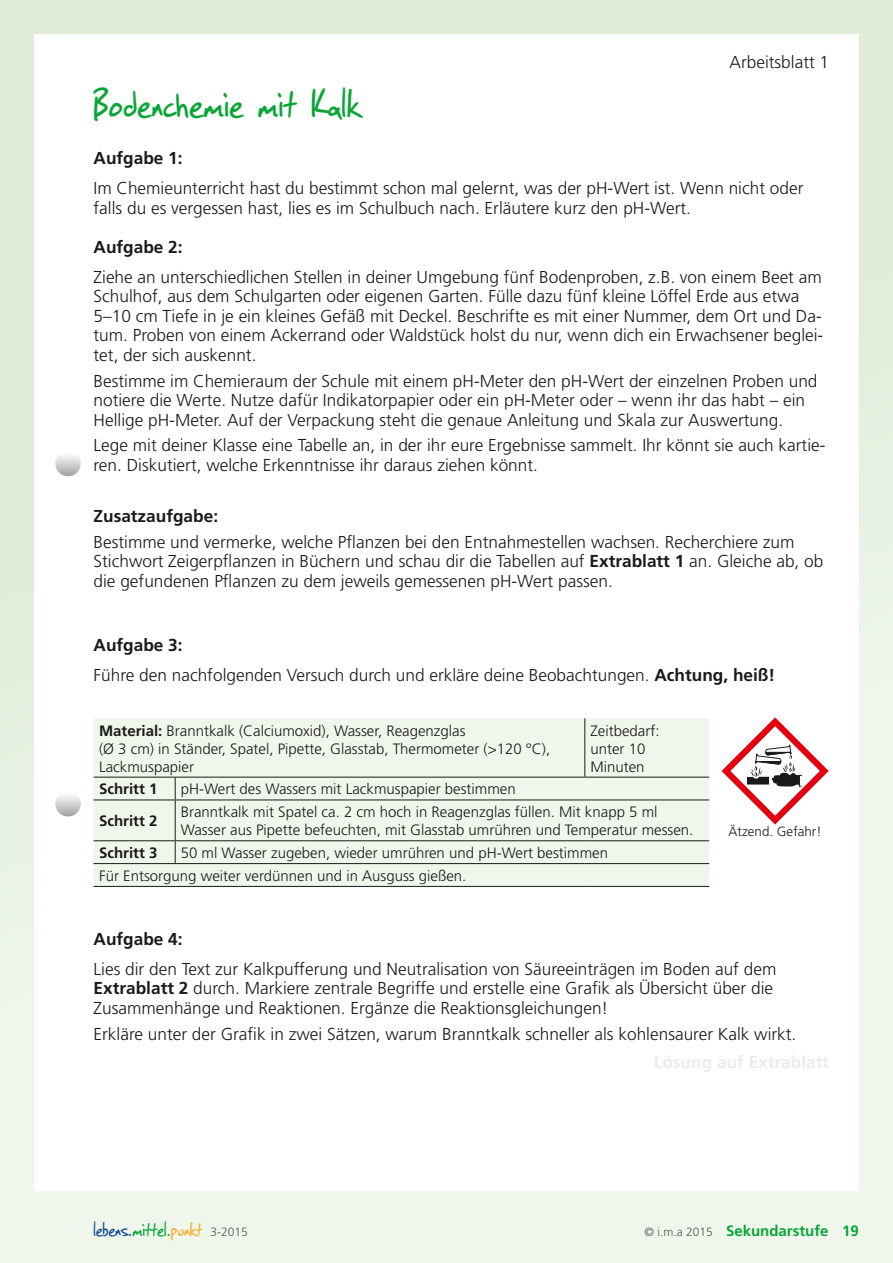
<style>
.page{position:relative;width:893px;height:1263px;background:#fff}
.page>*{position:absolute;margin:0;border:0;box-sizing:border-box;transform-origin:0 0}
.t1{font:45px "SF Grunge Sans";letter-spacing:.02em;color:#0aa537}
.t2{font:22.5px "SF Grunge Sans";letter-spacing:.01em;color:#155193}
.t3{font:300 17.25px/19.5px "Frutiger";color:#1a1a18}
.t4{font:300 15px/18px "Frutiger";color:#1a1a18}
.t5{font:700 15px "Frutiger";color:#0aa537}
.t6{font:700 15px "Frutiger";color:#1a1a18}
.t7{font:300 13.35px "Frutiger";color:#1a1a18}
.s1{font-weight:700}
.s2{color:#0aa537}
.s3{color:#f9af2a}
.s4{font-family:"Frutiger";font-weight:300;font-size:12px;color:#565656}
.s5{font-weight:300;font-size:12px;color:#565656}
</style>
<div class="page">
<div style="left:0;top:0;width:893px;height:1263px;background:linear-gradient(to right,#e9f3e5,#eaf3e6)"></div>
<div style="left:34px;top:34px;width:825px;height:1157px;background:#fff"></div>
<svg style="left:55px;top:451px;width:26px;height:25px"></svg>
<svg style="left:55px;top:791px;width:26px;height:25px"></svg>
<div style="left:94px;top:718px;width:615px;height:168px;background:#eff6ec"></div>
<hr style="left:584px;top:718px;width:1px;height:59px;background:#1a1a18">
<svg style="left:175px;top:778px;width:1px;height:21px"></svg>
<hr style="left:94px;top:799px;width:81px;height:1px;background:#1a1a18">
<hr style="left:175px;top:799px;width:410px;height:1px;background:#1a1a18">
<hr style="left:175px;top:800px;width:1px;height:40px;background:#1a1a18">
<hr style="left:585px;top:799px;width:124px;height:1px;background:#1a1a18">
<hr style="left:94px;top:840px;width:81px;height:1px;background:#1a1a18">
<hr style="left:175px;top:840px;width:410px;height:1px;background:#1a1a18">
<svg style="left:175px;top:841px;width:1px;height:22px"></svg>
<hr style="left:585px;top:840px;width:124px;height:1px;background:#1a1a18">
<hr style="left:94px;top:863px;width:81px;height:1px;background:#1a1a18">
<hr style="left:175px;top:863px;width:410px;height:1px;background:#1a1a18">
<hr style="left:585px;top:863px;width:124px;height:1px;background:#1a1a18">
<hr style="left:94px;top:777px;width:81px;height:1px;background:#1a1a18">
<hr style="left:175px;top:777px;width:410px;height:1px;background:#1a1a18">
<hr style="left:585px;top:777px;width:124px;height:1px;background:#1a1a18">
<hr style="left:94px;top:886px;width:81px;height:1px;background:#1a1a18">
<hr style="left:175px;top:886px;width:410px;height:1px;background:#1a1a18">
<hr style="left:585px;top:886px;width:124px;height:1px;background:#1a1a18">
<svg style="left:721px;top:717px;width:108px;height:108px"></svg>
<p class="t1" style="left:94px;top:75px;width:267px">Bodenchemie mit Kalk</p>
<p class="t3" style="left:729px;top:53px;width:101px">Arbeitsblatt 1</p>
<p class="t3" style="left:94px;top:143px;width:711px;line-height:30.2px"><span class="s1">Aufgabe 1:<br></span>Im Chemieunterricht hast du bestimmt schon mal gelernt, was der pH-Wert ist. Wenn nicht oder</p>
<p class="t3" style="left:94px;top:198px;width:599px">falls du es vergessen hast, lies es im Schulbuch nach. Erläutere kurz den pH-Wert.</p>
<p class="t3" style="left:94px;top:231px;width:730px;line-height:30.2px"><span class="s1">Aufgabe 2:<br></span>Ziehe an unterschiedlichen Stellen in deiner Umgebung fünf Bodenproben, z.B. von einem Beet am</p>
<p class="t3" style="left:94px;top:286px;width:731px">Schulhof, aus dem Schulgarten oder eigenen Garten. Fülle dazu fünf kleine Löffel Erde aus etwa 5–10 cm Tiefe in je ein kleines Gefäß mit Deckel. Beschrifte es mit einer Nummer, dem Ort und Da&shy;tum. Proben von einem Ackerrand oder Waldstück holst du nur, wenn dich ein Erwachsener beglei&shy;tet, der sich auskennt.</p>
<p class="t3" style="left:94px;top:371px;width:725px">Bestimme im Chemieraum der Schule mit einem pH-Meter den pH-Wert der einzelnen Proben und notiere die Werte. Nutze dafür Indikatorpapier oder ein pH-Meter oder – wenn ihr das habt – ein<br>Hellige pH-Meter. Auf der Verpackung steht die genaue Anleitung und Skala zur Auswertung.</p>
<p class="t3" style="left:94px;top:436px;width:733px">Lege mit deiner Klasse eine Tabelle an, in der ihr eure Ergebnisse sammelt. Ihr könnt sie auch kartie&shy;ren. Diskutiert, welche Erkenntnisse ihr daraus ziehen könnt.</p>
<p class="t3" style="left:94px;top:503px;width:702px;line-height:25.8px"><span class="s1">Zusatzaufgabe:<br></span>Bestimme und vermerke, welche Pflanzen bei den Entnahmestellen wachsen. Recherchiere zum</p>
<p class="t3" style="left:94px;top:552px;width:731px">Stichwort Zeigerpflanzen in Büchern und schau dir die Tabellen auf <span class="s1">Extrablatt 1</span> an. Gleiche ab, ob die gefundenen Pflanzen zu dem jeweils gemessenen pH-Wert passen.</p>
<p class="t3" style="left:94px;top:629px;width:683px;line-height:30.2px"><span class="s1">Aufgabe 3:<br></span>Führe den nachfolgenden Versuch durch und erkläre deine Beobachtungen. <span class="s1">Achtung, heiß!</span></p>
<p class="t4" style="left:99px;top:721px;width:453px"><span class="s1">Material:</span> Branntkalk (Calciumoxid), Wasser, Reagenzglas<br>(Ø 3 cm) in Ständer, Spatel, Pipette, Glasstab, Thermometer (&gt;120 °C),<br>Lackmuspapier</p>
<p class="t4" style="left:590px;top:721px;width:71px">Zeitbedarf: unter 10<br>Minuten</p>
<p class="t6" style="left:99px;top:780px;width:60px">Schritt 1</p>
<p class="t4" style="left:181px;top:780px;width:336px">pH-Wert des Wassers mit Lackmuspapier bestimmen</p>
<p class="t6" style="left:99px;top:812px;width:60px">Schritt 2</p>
<p class="t4" style="left:181px;top:803px;width:514px">Branntkalk mit Spatel ca. 2 cm hoch in Reagenzglas füllen. Mit knapp 5 ml<br>Wasser aus Pipette befeuchten, mit Glasstab umrühren und Temperatur messen.</p>
<p class="t6" style="left:99px;top:844px;width:60px">Schritt 3</p>
<p class="t7" style="left:729px;top:824px;width:94px">Ätzend. Gefahr!</p>
<p class="t4" style="left:99px;top:841px;width:510px;line-height:22.8px;text-indent:82px">50 ml Wasser zugeben, wieder umrühren und pH-Wert bestimmen<br>Für Entsorgung weiter verdünnen und in Ausguss gießen.</p>
<p class="t3" style="left:94px;top:923px;width:684px;line-height:30.2px"><span class="s1">Aufgabe 4:<br></span>Lies dir den Text zur Kalkpufferung und Neutralisation von Säureeinträgen im Boden auf dem</p>
<p class="t3" style="left:94px;top:978px;width:681px"><span class="s1">Extrablatt 2</span> durch. Markiere zentrale Begriffe und erstelle eine Grafik als Übersicht über die<br>Zusammenhänge und Reaktionen. Ergänze die Reaktionsgleichungen!</p>
<p class="t3" style="left:94px;top:1024px;width:704px">Erkläre unter der Grafik in zwei Sätzen, warum Branntkalk schneller als kohlensaurer Kalk wirkt.</p>
<p class="t2" style="left:94px;top:1214px;width:156px">lebens.<span class="s2">mittel.</span><span class="s3">punkt</span> <span class="s4">3-2015</span></p>
<p class="t5" style="left:644px;top:1222px;width:216px"><span class="s5">© i.m.a 2015</span> Sekundarstufe 19</p>
</div>
